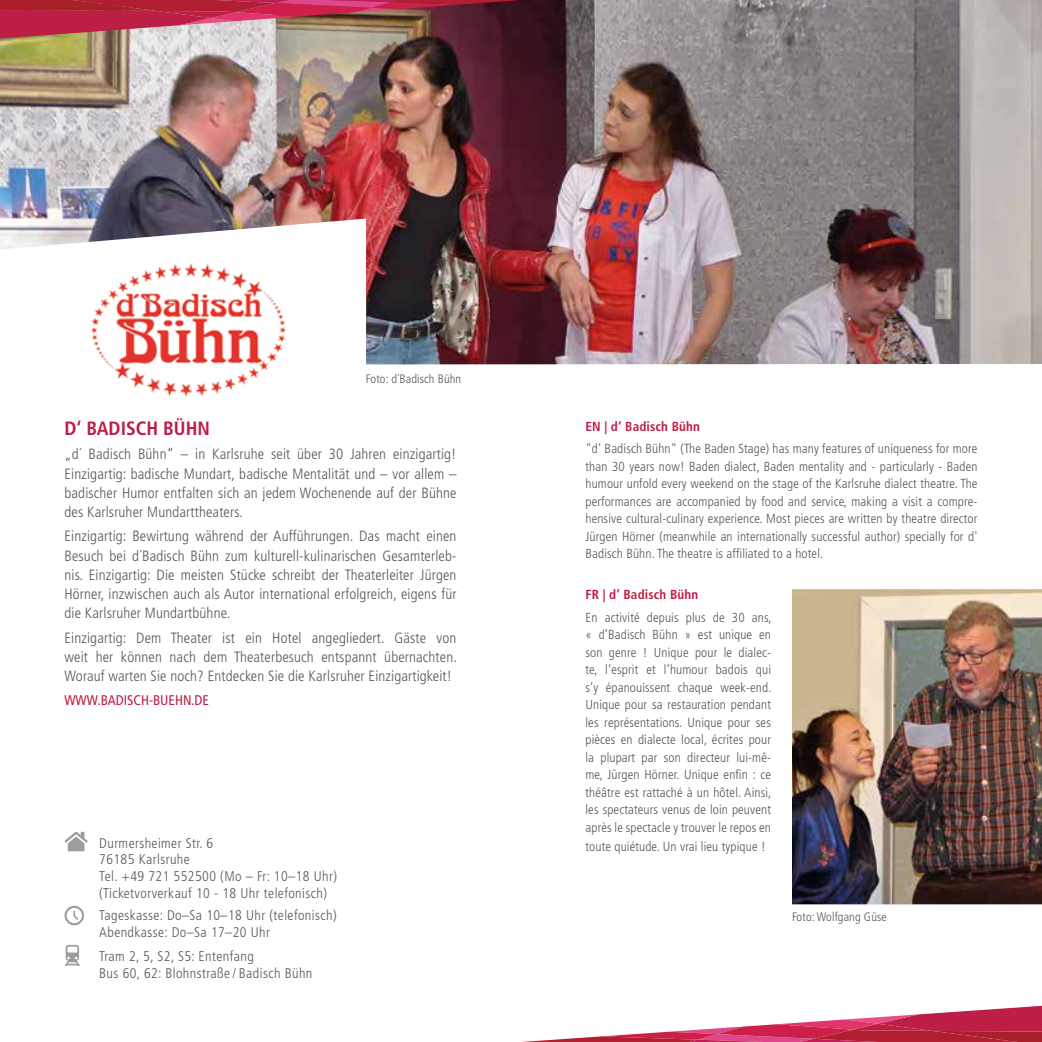
<style>
.page{position:relative;width:1042px;height:1042px;background:#fff}
.page>*{position:absolute;margin:0;border:0;box-sizing:border-box;transform-origin:0 0}
.t1{font:700 condensed 19.25px "Frutiger";color:#bd1d45}
.t2{font:300 condensed 14.88px/19.2px "Frutiger";letter-spacing:.01em;color:#575756;text-align:justify}
.t3{font:300 condensed 14px/16.8px "Frutiger";letter-spacing:.03em;color:#575756}
.t4{font:condensed 14px "Frutiger";color:#bd1d45}
.t5{font:300 condensed 13.12px/17.5px "Frutiger";letter-spacing:.01em;color:#575756;text-align:justify}
.t6{font:700 condensed 13.12px "Frutiger";letter-spacing:.01em;color:#bd1d45}
.t7{font:300 condensed 12.25px "Frutiger";letter-spacing:.01em;color:#575756}
</style>
<div class="page">
<svg style="left:64px;top:832px;width:24px;height:19px"></svg>
<svg style="left:64px;top:906px;width:20px;height:19px"></svg>
<svg style="left:64px;top:945px;width:16px;height:21px"></svg>
<img style="left:0;top:0;width:1042px;height:365px">
<svg style="left:0;top:219px;width:366px;height:146px"></svg>
<img style="left:88px;top:260px;width:202px;height:137px">
<img style="left:792px;top:589px;width:250px;height:315px">
<img style="left:0;top:0;width:521px;height:40px">
<svg style="left:522px;top:1005px;width:520px;height:37px"></svg>
<p class="t7" style="left:366px;top:372px;width:97px">Foto: d´Badisch Bühn</p>
<h1 class="t1" style="left:64px;top:417px;width:147px">D‘ BADISCH BÜHN</h1>
<p class="t2" style="left:64px;top:445px;width:393px">„d´ Badisch Bühn“ – in Karlsruhe seit über 30 Jahren einzigartig!<br>Einzigartig: badische Mundart, badische Mentalität und – vor allem – badischer Humor entfalten sich an jedem Wochenende auf der Bühne des Karlsruher Mundarttheaters.</p>
<p class="t2" style="left:64px;top:527px;width:393px">Einzigartig: Bewirtung während der Aufführungen. Das macht einen Besuch bei d´Badisch Bühn zum kulturell-kulinarischen Gesamterleb&shy;nis. Einzigartig: Die meisten Stücke schreibt der Theaterleiter Jürgen Hörner, inzwischen auch als Autor international erfolgreich, eigens für die Karlsruher Mundartbühne.</p>
<p class="t2" style="left:64px;top:628px;width:394px">Einzigartig: Dem Theater ist ein Hotel angegliedert. Gäste von weit her können nach dem Theaterbesuch entspannt übernachten.<br>Worauf warten Sie noch? Entdecken Sie die Karlsruher Einzigartigkeit!</p>
<p class="t4" style="left:64px;top:692px;width:146px">WWW.BADISCH-BUEHN.DE</p>
<p class="t3" style="left:99px;top:834px;width:239px">Durmersheimer Str. 6<br>76185 Karlsruhe<br>Tel. +49 721 552500 (Mo – Fr: 10–18 Uhr) (Ticketvorverkauf 10 - 18 Uhr telefonisch)</p>
<p class="t3" style="left:99px;top:907px;width:239px">Tageskasse: Do–Sa 10–18 Uhr (telefonisch)<br>Abendkasse: Do–Sa 17–20 Uhr</p>
<p class="t3" style="left:99px;top:948px;width:215px">Tram 2, 5, S2, S5: Entenfang<br>Bus 60, 62: Blohnstraße / Badisch Bühn</p>
<p class="t6" style="left:585px;top:418px;width:116px">EN | d‘ Badisch Bühn</p>
<p class="t5" style="left:585px;top:440px;width:393px">"d' Badisch Bühn" (The Baden Stage) has many features of uniqueness for more than 30 years now! Baden dialect, Baden mentality and - particularly - Baden humour unfold every weekend on the stage of the Karlsruhe dialect theatre. The performances are accompanied by food and service, making a visit a compre&shy;hensive cultural-culinary experience. Most pieces are written by theatre director Jürgen Hörner (meanwhile an internationally successful author) specially for d' Badisch Bühn. The theatre is affiliated to a hotel.</p>
<p class="t6" style="left:585px;top:587px;width:114px">FR | d‘ Badisch Bühn</p>
<p class="t5" style="left:585px;top:608px;width:187px">En activité depuis plus de 30 ans, « d’Badisch Bühn » est unique en son genre ! Unique pour le dialec&shy;te, l’esprit et l’humour badois qui s’y épanouissent chaque week-end.<br>Unique pour sa restauration pendant les représentations. Unique pour ses pièces en dialecte local, écrites pour la plupart par son directeur lui-mê&shy;me, Jürgen Hörner. Unique enfin : ce théâtre est rattaché à un hôtel. Ainsi, les spectateurs venus de loin peuvent après le spectacle y trouver le repos en</p>
<p class="t5" style="left:585px;top:837px;width:182px">toute quiétude. Un vrai lieu typique !</p>
<p class="t7" style="left:792px;top:910px;width:96px">Foto: Wolfgang Güse</p>
</div>
